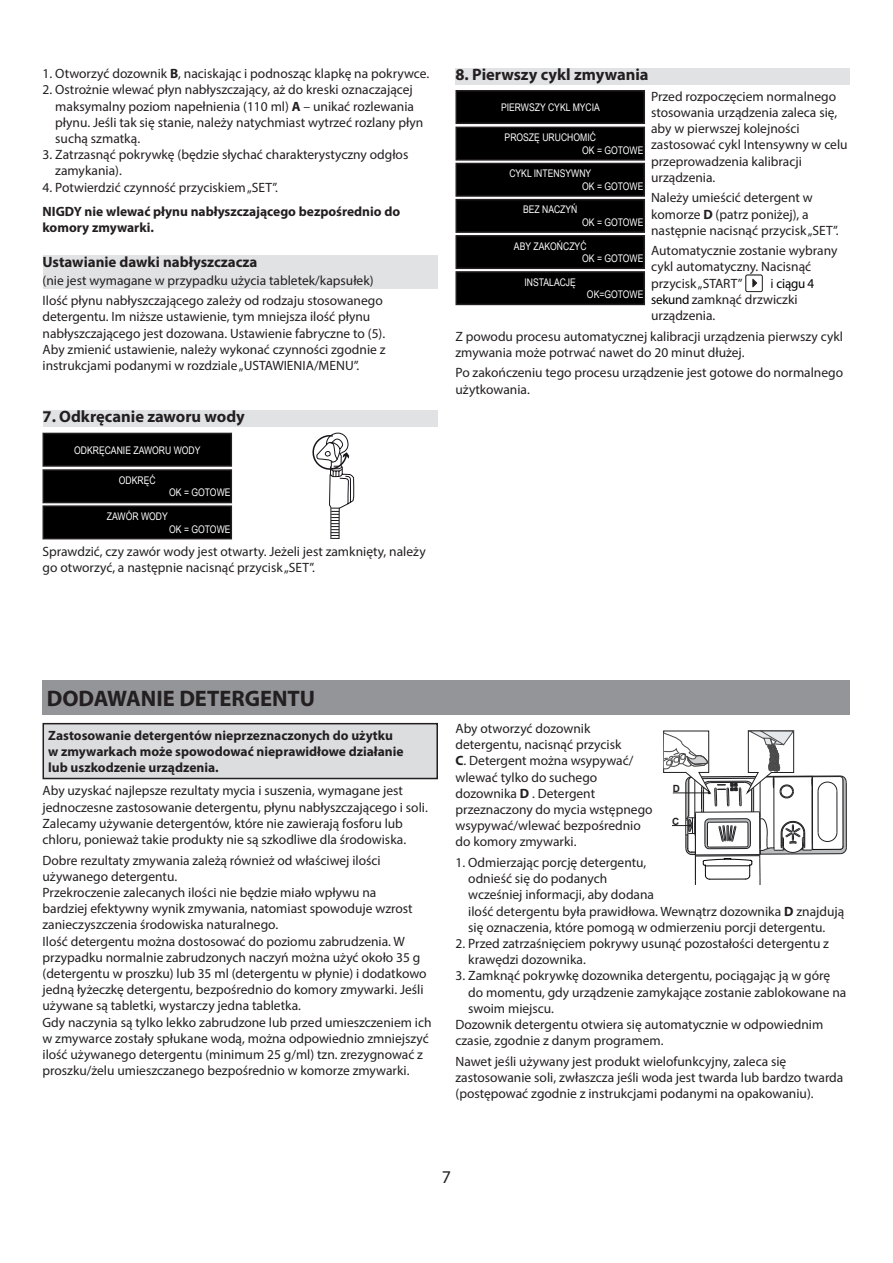
<style>
.page{position:relative;width:893px;height:1263px;background:#fff}
.page>*{position:absolute;margin:0;border:0;box-sizing:border-box;transform-origin:0 0}
.t1{font:700 22.5px "Myriad Pro";color:#231f20}
.t2{font:18px "Myriad Pro";color:#231f20}
.t3{font:700 16.5px "Myriad Pro";color:#231f20}
.t4{font:700 15px "Myriad Pro";color:#231f20}
.t5{font:13.5px/16.2px "Myriad Pro";color:#231f20}
.t6{font:700 13.5px/16.2px "Myriad Pro";color:#231f20}
.t7{font:10.5px "Arial Narrow";color:#fff}
.t8{font:700 9.9px "Arial";color:#231f20}
.s1{font-weight:700}
.s2{color:#000}
</style>
<div class="page">
<div style="left:43px;top:255px;width:394px;height:33px;background:#e1e2e4"></div>
<div style="left:43px;top:410px;width:394px;height:16px;background:#e1e2e4"></div>
<div style="left:455px;top:68px;width:395px;height:17px;background:#e1e2e4"></div>
<svg style="left:745px;top:275px;width:18px;height:17px"></svg>
<div style="left:456px;top:91px;width:188px;height:32px;background:#000"></div>
<div style="left:455px;top:90px;width:190px;height:34px;border:2px solid #231f20"></div>
<div style="left:456px;top:127px;width:188px;height:33px;background:#000"></div>
<div style="left:455px;top:127px;width:190px;height:34px;border:2px solid #231f20"></div>
<div style="left:456px;top:163px;width:188px;height:33px;background:#000"></div>
<div style="left:455px;top:163px;width:190px;height:34px;border:2px solid #231f20"></div>
<div style="left:456px;top:200px;width:188px;height:32px;background:#000"></div>
<div style="left:455px;top:199px;width:190px;height:34px;border:2px solid #231f20"></div>
<div style="left:456px;top:236px;width:188px;height:32px;background:#000"></div>
<div style="left:455px;top:235px;width:190px;height:34px;border:2px solid #231f20"></div>
<div style="left:456px;top:272px;width:188px;height:32px;background:#000"></div>
<div style="left:455px;top:271px;width:190px;height:34px;border:2px solid #231f20"></div>
<div style="left:43px;top:680px;width:807px;height:34px;background:#939598"></div>
<svg style="left:663px;top:714px;width:184px;height:170px"></svg>
<div style="left:43px;top:724px;width:394px;height:54px;background:#dcdddf"></div>
<div style="left:43px;top:723px;width:395px;height:56px;border:2px solid #231f20"></div>
<div style="left:43px;top:433px;width:188px;height:33px;background:#000"></div>
<div style="left:43px;top:433px;width:189px;height:34px;border:2px solid #231f20"></div>
<div style="left:43px;top:470px;width:188px;height:32px;background:#000"></div>
<div style="left:43px;top:469px;width:189px;height:34px;border:2px solid #231f20"></div>
<div style="left:43px;top:506px;width:188px;height:33px;background:#000"></div>
<div style="left:43px;top:505px;width:189px;height:34px;border:2px solid #231f20"></div>
<svg style="left:312px;top:433px;width:42px;height:105px"></svg>
<p class="t5" style="left:43px;top:65px;width:388px">1. Otworzyć dozownik <span class="s1">B</span>, naciskając i podnosząc klapkę na pokrywce.</p>
<p class="t5" style="left:55px;top:82px;width:370px;text-indent:-13px">2. Ostrożnie wlewać płyn nabłyszczający, aż do kreski oznaczającej maksymalny poziom napełnienia (110 ml) <span class="s1">A</span> – unikać rozlewania płynu. Jeśli tak się stanie, należy natychmiast wytrzeć rozlany płyn suchą szmatką.</p>
<p class="t5" style="left:55px;top:146px;width:355px;text-indent:-13px">3. Zatrzasnąć pokrywkę (będzie słychać charakterystyczny odgłos zamykania).</p>
<p class="t5" style="left:43px;top:179px;width:237px">4. Potwierdzić czynność przyciskiem „SET”.</p>
<p class="t6" style="left:43px;top:203px;width:359px">NIGDY nie wlewać płynu nabłyszczającego bezpośrednio do komory zmywarki.</p>
<p class="t4" style="left:43px;top:252px;width:217px">Ustawianie dawki nabłyszczacza</p>
<p class="t5" style="left:43px;top:272px;width:332px">(nie jest wymagane w przypadku użycia tabletek/kapsułek)</p>
<p class="t5" style="left:43px;top:292px;width:344px">Ilość płynu nabłyszczającego zależy od rodzaju stosowanego detergentu. Im niższe ustawienie, tym mniejsza ilość płynu nabłyszczającego jest dozowana. Ustawienie fabryczne to (5).</p>
<p class="t5" style="left:43px;top:341px;width:345px">Aby zmienić ustawienie, należy wykonać czynności zgodnie z instrukcjami podanymi w rozdziale „USTAWIENIA/MENU”.</p>
<p class="t3" style="left:43px;top:406px;width:204px">7. Odkręcanie zaworu wody</p>
<p class="t7" style="left:74px;top:442px;width:128px">ODKRĘCANIE ZAWORU WODY</p>
<p class="t7" style="left:119px;top:472px;width:38px">ODKRĘĆ</p>
<p class="t7" style="left:169px;top:485px;width:63px">OK = GOTOWE</p>
<p class="t7" style="left:107px;top:508px;width:62px">ZAWÓR WODY</p>
<p class="t7" style="left:169px;top:521px;width:63px">OK = GOTOWE</p>
<p class="t5" style="left:43px;top:543px;width:385px">Sprawdzić, czy zawór wody jest otwarty. Jeżeli jest zamknięty, należy go otworzyć, a następnie nacisnąć przycisk „SET”.</p>
<p class="t3" style="left:455px;top:64px;width:195px">8. Pierwszy cykl zmywania</p>
<p class="t5" style="left:651px;top:88px;width:198px">Przed rozpoczęciem normalnego stosowania urządzenia zaleca się, aby w pierwszej kolejności zastosować cykl Intensywny w celu przeprowadzenia kalibracji urządzenia.</p>
<p class="t5" style="left:651px;top:189px;width:189px">Należy umieścić detergent w komorze <span class="s1">D</span> (patrz poniżej), a następnie nacisnąć przycisk „SET”.</p>
<p class="t5" style="left:651px;top:242px;width:188px">Automatycznie zostanie wybrany cykl automatyczny. Nacisnąć przycisk „START”</p>
<p class="t7" style="left:501px;top:99px;width:100px">PIERWSZY CYKL MYCIA</p>
<p class="t7" style="left:505px;top:130px;width:93px">PROSZĘ URUCHOMIĆ</p>
<p class="t7" style="left:582px;top:142px;width:63px">OK = GOTOWE</p>
<p class="t7" style="left:509px;top:166px;width:83px">CYKL INTENSYWNY</p>
<p class="t7" style="left:582px;top:178px;width:63px">OK = GOTOWE</p>
<p class="t7" style="left:523px;top:202px;width:56px">BEZ NACZYŃ</p>
<p class="t7" style="left:582px;top:215px;width:63px">OK = GOTOWE</p>
<p class="t7" style="left:514px;top:238px;width:74px">ABY ZAKOŃCZYĆ</p>
<p class="t7" style="left:582px;top:251px;width:63px">OK = GOTOWE</p>
<p class="t7" style="left:524px;top:274px;width:53px">INSTALACJĘ</p>
<p class="t7" style="left:587px;top:287px;width:58px">OK=GOTOWE</p>
<p class="t5" style="left:651px;top:275px;width:165px;text-indent:119px">i <span class="s2">ciągu 4 sekund</span> zamknąć drzwiczki urządzenia.</p>
<p class="t5" style="left:455px;top:328px;width:389px">Z powodu procesu automatycznej kalibracji urządzenia pierwszy cykl zmywania może potrwać nawet do 20 minut dłużej.</p>
<p class="t5" style="left:455px;top:364px;width:389px">Po zakończeniu tego procesu urządzenie jest gotowe do normalnego użytkowania.</p>
<p class="t1" style="left:47px;top:684px;width:270px">DODAWANIE DETERGENTU</p>
<p class="t6" style="left:48px;top:727px;width:357px">Zastosowanie detergentów nieprzeznaczonych do użytku w zmywarkach może spowodować nieprawidłowe działanie lub uszkodzenie urządzenia.</p>
<p class="t5" style="left:43px;top:783px;width:387px">Aby uzyskać najlepsze rezultaty mycia i suszenia, wymagane jest jednoczesne zastosowanie detergentu, płynu nabłyszczającego i soli.</p>
<p class="t5" style="left:43px;top:815px;width:365px">Zalecamy używanie detergentów, które nie zawierają fosforu lub chloru, ponieważ takie produkty nie są szkodliwe dla środowiska.</p>
<p class="t5" style="left:43px;top:852px;width:340px">Dobre rezultaty zmywania zależą również od właściwej ilości używanego detergentu.</p>
<p class="t5" style="left:43px;top:884px;width:372px">Przekroczenie zalecanych ilości nie będzie miało wpływu na bardziej efektywny wynik zmywania, natomiast spowoduje wzrost zanieczyszczenia środowiska naturalnego.</p>
<p class="t5" style="left:43px;top:933px;width:386px">Ilość detergentu można dostosować do poziomu zabrudzenia. W przypadku normalnie zabrudzonych naczyń można użyć około 35 g (detergentu w proszku) lub 35 ml (detergentu w płynie) i dodatkowo jedną łyżeczkę detergentu, bezpośrednio do komory zmywarki. Jeśli używane są tabletki, wystarczy jedna tabletka.</p>
<p class="t5" style="left:43px;top:1014px;width:391px">Gdy naczynia są tylko lekko zabrudzone lub przed umieszczeniem ich w zmywarce zostały spłukane wodą, można odpowiednio zmniejszyć ilość używanego detergentu (minimum 25 g/ml) tzn. zrezygnować z proszku/żelu umieszczanego bezpośrednio w komorze zmywarki.</p>
<p class="t5" style="left:455px;top:720px;width:199px">Aby otworzyć dozownik detergentu, nacisnąć przycisk<br><span class="s1">C</span>. Detergent można wsypywać/ wlewać tylko do suchego dozownika <span class="s1">D</span> . Detergent przeznaczony do mycia wstępnego wsypywać/wlewać bezpośrednio do komory zmywarki.</p>
<p class="t5" style="left:468px;top:854px;width:378px;text-indent:-13px">1. Odmierzając porcję detergentu,<br>odnieść się do podanych<br>wcześniej informacji, aby dodana<br>ilość detergentu była prawidłowa. Wewnątrz dozownika <span class="s1">D</span> znajdują się oznaczenia, które pomogą w odmierzeniu porcji detergentu.</p>
<p class="t5" style="left:468px;top:935px;width:362px;text-indent:-13px">2. Przed zatrzaśnięciem pokrywy usunąć pozostałości detergentu z krawędzi dozownika.</p>
<p class="t5" style="left:468px;top:967px;width:380px;text-indent:-13px">3. Zamknąć pokrywkę dozownika detergentu, pociągając ją w górę do momentu, gdy urządzenie zamykające zostanie zablokowane na swoim miejscu.</p>
<p class="t5" style="left:455px;top:1016px;width:369px">Dozownik detergentu otwiera się automatycznie w odpowiednim czasie, zgodnie z danym programem.</p>
<p class="t5" style="left:455px;top:1053px;width:389px">Nawet jeśli używany jest produkt wielofunkcyjny, zaleca się zastosowanie soli, zwłaszcza jeśli woda jest twarda lub bardzo twarda (postępować zgodnie z instrukcjami podanymi na opakowaniu).</p>
<p class="t8" style="left:673px;top:782px;width:9px">D</p>
<p class="t8" style="left:672px;top:814px;width:9px">C</p>
<h2 class="t2" style="left:442px;top:1165px;width:11px">7</h2>
</div>
